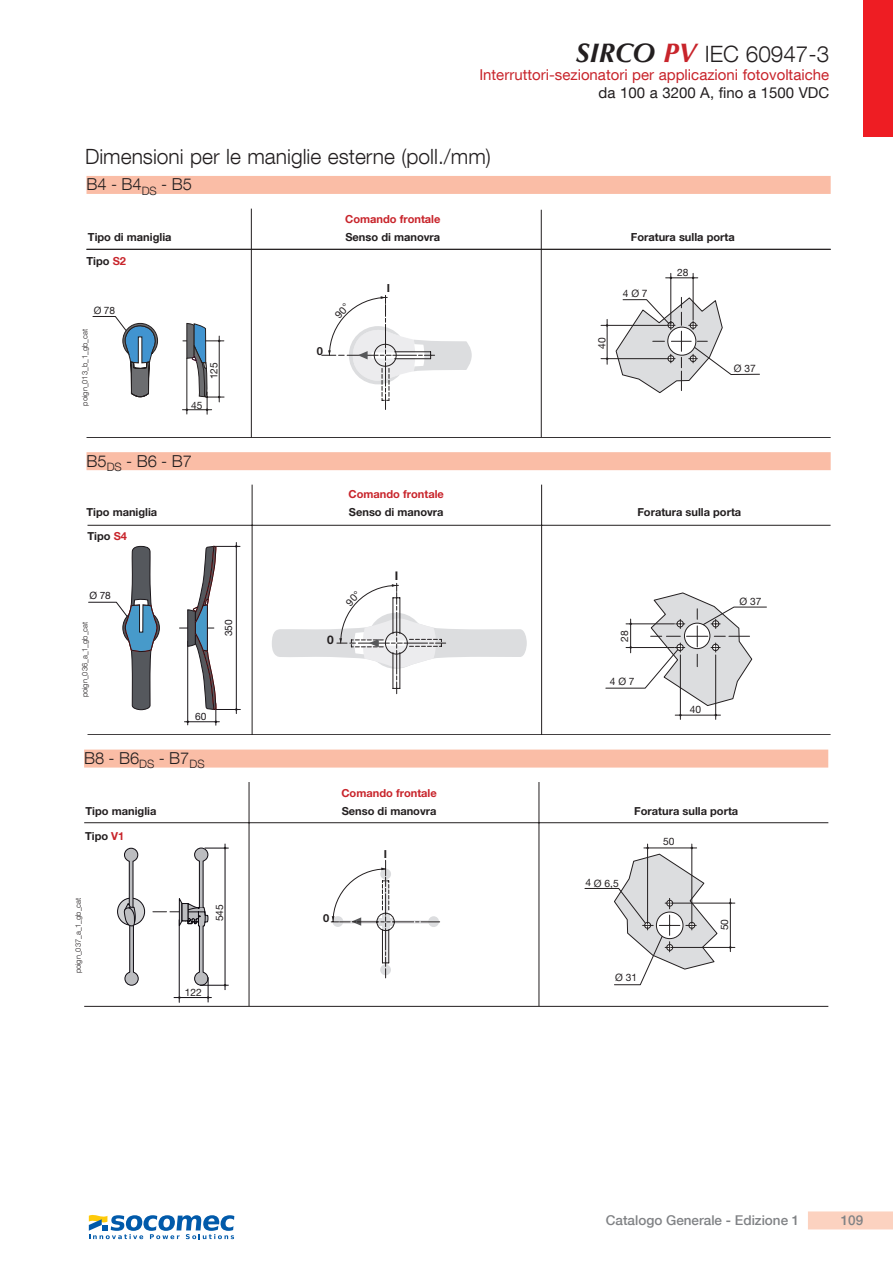
<style>
.page{position:relative;width:893px;height:1263px;background:#fff}
.page>*{position:absolute;margin:0;border:0;box-sizing:border-box;transform-origin:0 0}
.t1{font:300 22.5px "Helvetica Neue LT Com";color:#231f20}
.t2{font:300 21px "Helvetica Neue LT Com";color:#231f20}
.t3{font:300 16.5px "Helvetica Neue LT Com";color:#231f20}
.t4{font:15px "Helvetica Neue LT Com";color:#c8242b}
.t5{font:15px "Helvetica Neue LT Com";color:#231f20}
.t6{font:500 13.5px "Helvetica Neue LT Com";color:#808285}
.t7{font:700 11.85px "Helvetica Neue LT Com";color:#231f20}
.t8{font:700 11.1px "Helvetica Neue LT Com";color:#231f20}
.t9{font:700 11.1px "Helvetica Neue LT Com";color:#c8242b}
.t10{font:10.2px "Helvetica Neue LT Com";color:#231f20}
.t11{font:10.2px "Helvetica Neue LT Com";letter-spacing:-.015em;color:#1b171b}
.t12{font:300 7.5px "Helvetica Neue LT Com";color:#231f20}
.s1{font-family:"Optima LT Std";font-weight:700;font-style:italic;font-size:27px}
.s2{font-family:"Optima LT Std";font-weight:700;font-style:italic;font-size:27px;color:#c8242b}
.s3{color:#c8242b}
</style>
<div class="page">
<div style="left:808px;top:1211px;width:85px;height:18px;background:#fcd2c0"></div>
<div style="left:863px;top:0;width:30px;height:136px;background:#ee1d23"></div>
<hr style="left:87px;top:249px;width:744px;height:1px;background:#231f20">
<hr style="left:87px;top:437px;width:744px;height:1px;background:#231f20">
<hr style="left:251px;top:209px;width:1px;height:229px;background:#231f20">
<hr style="left:541px;top:210px;width:1px;height:227px;background:#231f20">
<hr style="left:607px;top:319px;width:1px;height:45px;background:#231f20">
<hr style="left:601px;top:358px;width:65px;height:1px;background:#231f20">
<hr style="left:601px;top:325px;width:65px;height:1px;background:#231f20">
<hr style="left:670px;top:273px;width:1px;height:47px;background:#231f20">
<hr style="left:693px;top:273px;width:1px;height:47px;background:#231f20">
<hr style="left:666px;top:278px;width:32px;height:1px;background:#231f20">
<svg style="left:615px;top:297px;width:145px;height:96px"></svg>
<svg style="left:92px;top:316px;width:132px;height:98px"></svg>
<div style="left:87px;top:176px;width:744px;height:18px;background:#fabda6"></div>
<div style="left:87px;top:452px;width:744px;height:18px;background:#fabda6"></div>
<svg style="left:88px;top:542px;width:153px;height:184px"></svg>
<hr style="left:675px;top:715px;width:45px;height:1px;background:#231f20">
<hr style="left:715px;top:655px;width:1px;height:64px;background:#231f20">
<hr style="left:680px;top:655px;width:1px;height:64px;background:#231f20">
<svg style="left:605px;top:592px;width:162px;height:114px"></svg>
<hr style="left:88px;top:525px;width:743px;height:1px;background:#231f20">
<hr style="left:88px;top:734px;width:743px;height:1px;background:#231f20">
<hr style="left:541px;top:485px;width:1px;height:249px;background:#231f20">
<hr style="left:252px;top:485px;width:1px;height:249px;background:#231f20">
<svg style="left:118px;top:898px;width:27px;height:27px"></svg>
<div style="left:117px;top:898px;width:28px;height:27px;border:1px solid #0e0b11;border-radius:50%"></div>
<hr style="left:84px;top:822px;width:744px;height:1px;background:#231f20">
<hr style="left:84px;top:1006px;width:744px;height:1px;background:#231f20">
<hr style="left:539px;top:782px;width:1px;height:224px;background:#231f20">
<hr style="left:249px;top:782px;width:1px;height:224px;background:#231f20">
<hr style="left:647px;top:844px;width:1px;height:80px;background:#231f20">
<hr style="left:692px;top:844px;width:1px;height:80px;background:#231f20">
<hr style="left:671px;top:903px;width:64px;height:1px;background:#231f20">
<hr style="left:671px;top:947px;width:64px;height:1px;background:#231f20">
<svg style="left:584px;top:847px;width:147px;height:138px"></svg>
<svg style="left:331px;top:860px;width:109px;height:118px"></svg>
<svg style="left:123px;top:847px;width:16px;height:139px"></svg>
<hr style="left:225px;top:844px;width:1px;height:146px;background:#0e0b11">
<svg style="left:153px;top:847px;width:76px;height:155px"></svg>
<div style="left:182px;top:903px;width:6px;height:18px;background:#bcbdc0"></div>
<div style="left:84px;top:749px;width:744px;height:18px;background:#fabda6"></div>
<svg style="left:89px;top:1215px;width:145px;height:24px"></svg>
<svg style="left:322px;top:295px;width:150px;height:114px"></svg>
<svg style="left:272px;top:583px;width:255px;height:111px"></svg>
<h1 class="t1" style="left:576px;top:41px;width:255px"><span class="s1">SIRCO</span> <span class="s2">PV</span> IEC 60947-3</h1>
<h3 class="t4" style="left:479px;top:66px;width:351px">Interruttori-sezionatori per applicazioni fotovoltaiche</h3>
<h3 class="t5" style="left:598px;top:84px;width:232px">da 100 a 3200 A, fino a 1500 VDC</h3>
<h2 class="t2" style="left:85px;top:144px;width:407px">Dimensioni per le maniglie esterne (poll./mm)</h2>
<h3 class="t3" style="left:87px;top:174px;width:107px">B4 - B4<sub>DS</sub> - B5</h3>
<p class="t9" style="left:345px;top:212px;width:97px">Comando frontale</p>
<p class="t8" style="left:88px;top:230px;width:85px">Tipo di maniglia</p>
<p class="t8" style="left:345px;top:230px;width:96px">Senso di manovra</p>
<p class="t8" style="left:631px;top:230px;width:106px">Foratura sulla porta</p>
<p class="t8" style="left:87px;top:254px;width:41px">Tipo <span class="s3">S2</span></p>
<p class="t10" style="left:94px;top:304px;width:23px">Ø 78</p>
<p class="t12" style="left:80px;top:405px;width:78px;rotate:-90deg">poign_013_b_1_gb_cat</p>
<p class="t10" style="left:207px;top:379px;width:18px;rotate:-90deg">125</p>
<p class="t10" style="left:191px;top:399px;width:13px">45</p>
<h3 class="t3" style="left:87px;top:451px;width:107px">B5<sub>DS</sub> - B6 - B7</h3>
<p class="t8" style="left:317px;top:344px;width:8px">0</p>
<p class="t8" style="left:387px;top:281px;width:5px">I</p>
<p class="t9" style="left:349px;top:487px;width:97px">Comando frontale</p>
<p class="t10" style="left:595px;top:349px;width:13px;rotate:-90deg">40</p>
<p class="t10" style="left:623px;top:287px;width:26px">4 Ø 7</p>
<p class="t10" style="left:677px;top:266px;width:13px">28</p>
<p class="t10" style="left:734px;top:362px;width:23px">Ø 37</p>
<p class="t8" style="left:87px;top:505px;width:72px">Tipo maniglia</p>
<p class="t8" style="left:349px;top:505px;width:96px">Senso di manovra</p>
<p class="t8" style="left:637px;top:505px;width:105px">Foratura sulla porta</p>
<p class="t8" style="left:88px;top:529px;width:41px">Tipo <span class="s3">S4</span></p>
<p class="t11" style="left:89px;top:589px;width:23px">Ø 78</p>
<p class="t12" style="left:80px;top:697px;width:77px;rotate:-90deg">poign_036_a_1_gb_cat</p>
<p class="t11" style="left:195px;top:710px;width:13px">60</p>
<h3 class="t3" style="left:84px;top:748px;width:122px">B8 - B6<sub>DS</sub> - B7<sub>DS</sub></h3>
<p class="t11" style="left:222px;top:636px;width:18px;rotate:-90deg">350</p>
<p class="t7" style="left:327px;top:633px;width:8px">0</p>
<p class="t7" style="left:395px;top:568px;width:5px">I</p>
<p class="t9" style="left:341px;top:785px;width:97px">Comando frontale</p>
<p class="t10" style="left:618px;top:642px;width:13px;rotate:-90deg">28</p>
<p class="t10" style="left:610px;top:675px;width:26px">4 Ø 7</p>
<p class="t10" style="left:739px;top:595px;width:23px">Ø 37</p>
<p class="t10" style="left:690px;top:703px;width:13px">40</p>
<p class="t8" style="left:86px;top:804px;width:72px">Tipo maniglia</p>
<p class="t8" style="left:342px;top:804px;width:96px">Senso di manovra</p>
<p class="t8" style="left:634px;top:804px;width:106px">Foratura sulla porta</p>
<p class="t8" style="left:85px;top:829px;width:41px">Tipo <span class="s3">V1</span></p>
<p class="t12" style="left:73px;top:973px;width:77px;rotate:-90deg">poign_037_a_1_gb_cat</p>
<p class="t10" style="left:213px;top:921px;width:19px;rotate:-90deg">545</p>
<p class="t10" style="left:185px;top:986px;width:19px">122</p>
<p class="t8" style="left:323px;top:911px;width:8px">0</p>
<p class="t8" style="left:384px;top:846px;width:5px">I</p>
<p class="t10" style="left:585px;top:876px;width:35px;rotate:1deg">4 Ø 6,5</p>
<p class="t10" style="left:663px;top:835px;width:13px">50</p>
<p class="t10" style="left:615px;top:971px;width:23px">Ø 31</p>
<p class="t10" style="left:718px;top:930px;width:13px;rotate:-90deg">50</p>
<p class="t6" style="left:606px;top:1212px;width:195px">Catalogo Generale - Edizione 1</p>
<p class="t6" style="left:841px;top:1212px;width:24px">109</p>
</div>
